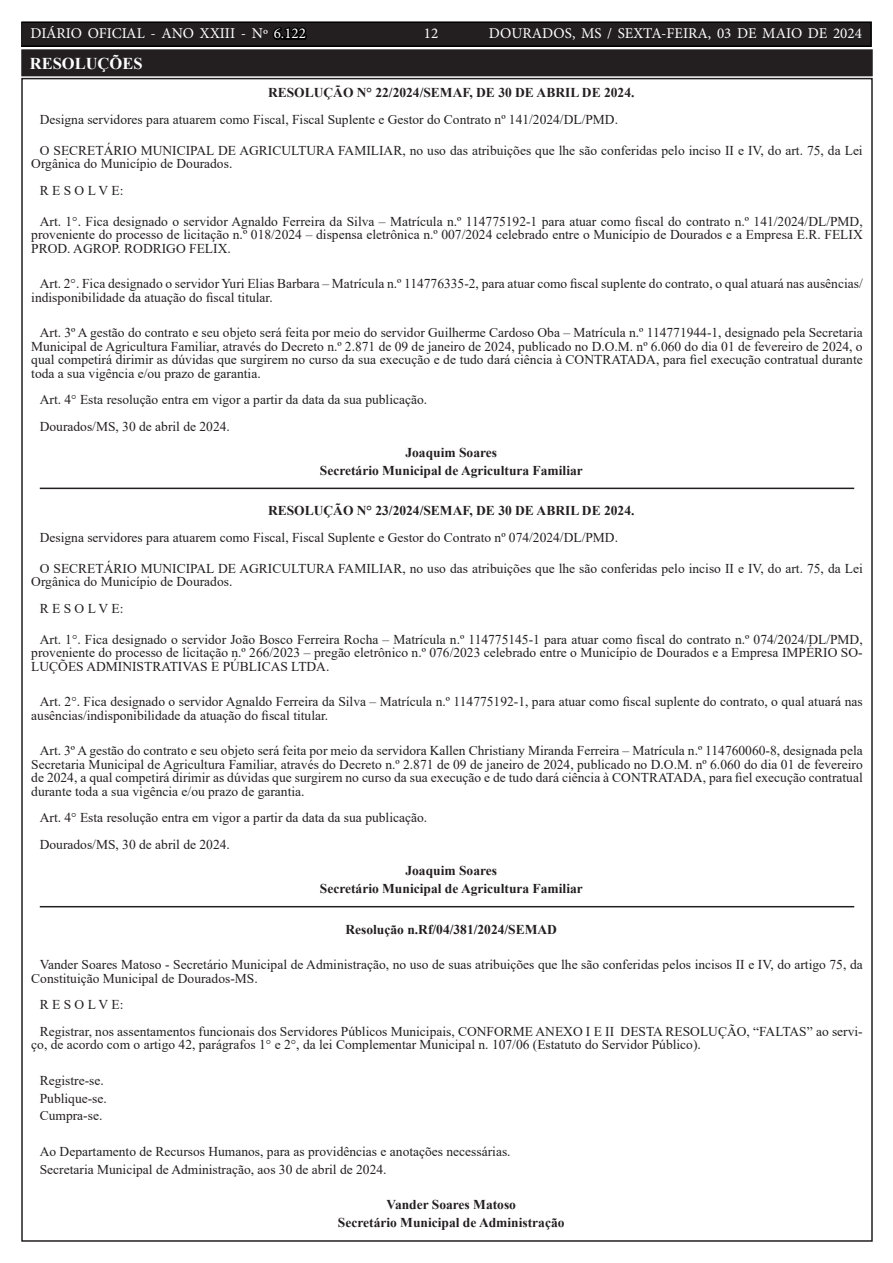
<style>
.page{position:relative;width:893px;height:1263px;background:#fff}
.page>*{position:absolute;margin:0;border:0;box-sizing:border-box;transform-origin:0 0}
.TEXTO{font:700 16.5px "Times New Roman";color:#fff}
.t1{font:15px "Minion Pro";color:#fff}
.TEXTO-2{font:13.5px/13.5px "Times New Roman";color:#231f20}
.TEXTO-3{font:700 13.5px "Times New Roman";color:#231f20}
.s1{color:#000}
</style>
<div class="page">
<div style="left:21px;top:22px;width:850px;height:24px;background:#231f20"></div>
<div style="left:21px;top:21px;width:851px;height:26px;border:2px solid #000"></div>
<hr style="left:40px;top:488px;width:814px;height:1px;background:#231f20">
<hr style="left:40px;top:906px;width:814px;height:1px;background:#231f20">
<div style="left:23px;top:51px;width:848px;height:23px;background:#231f20"></div>
<div style="left:21px;top:49px;width:852px;height:27px;border:4px solid #231f20"></div>
<p class="t1" style="left:31px;top:24px;width:277px">DIÁRIO OFICIAL - ANO XXIII - Nº <span class="s1">6.122</span></p>
<p class="t1" style="left:424px;top:24px;width:16px">12</p>
<p class="t1" style="left:489px;top:24px;width:374px">DOURADOS, MS / SEXTA-FEIRA, 03 DE MAIO DE 2024</p>
<p class="TEXTO" style="left:30px;top:52px;width:114px">RESOLUÇÕES</p>
<p class="TEXTO-3" style="left:268px;top:83px;width:368px">RESOLUÇÃO N° 22/2024/SEMAF, DE 30 DE ABRIL DE 2024.</p>
<p class="TEXTO-2" style="left:40px;top:112px;width:580px">Designa servidores para atuarem como Fiscal, Fiscal Suplente e Gestor do Contrato nº 141/2024/DL/PMD.</p>
<p class="TEXTO-2" style="left:31px;top:143px;width:833px;text-indent:9px">O SECRETÁRIO MUNICIPAL DE AGRICULTURA FAMILIAR, no uso das atribuições que lhe são conferidas pelo inciso II e IV, do art. 75, da Lei<br>Orgânica do Município de Dourados.</p>
<p class="TEXTO-2" style="left:40px;top:183px;width:85px">R E S O L V E:</p>
<p class="TEXTO-2" style="left:31px;top:214px;width:833px;text-align:justify;text-indent:9px">Art. 1°. Fica designado o servidor Agnaldo Ferreira da Silva – Matrícula n.º 114775192-1 para atuar como fiscal do contrato n.º 141/2024/DL/PMD, proveniente do processo de licitação n.º 018/2024 – dispensa eletrônica n.º 007/2024 celebrado entre o Município de Dourados e a Empresa E.R. FELIX PROD. AGROP. RODRIGO FELIX.</p>
<p class="TEXTO-2" style="left:31px;top:276px;width:833px;text-indent:9px">Art. 2°. Fica designado o servidor Yuri Elias Barbara – Matrícula n.º 114776335-2, para atuar como fiscal suplente do contrato, o qual atuará nas ausências/ indisponibilidade da atuação do fiscal titular.</p>
<p class="TEXTO-2" style="left:31px;top:325px;width:833px;text-align:justify;text-indent:9px">Art. 3º A gestão do contrato e seu objeto será feita por meio do servidor Guilherme Cardoso Oba – Matrícula n.º 114771944-1, designado pela Secretaria Municipal de Agricultura Familiar, através do Decreto n.º 2.871 de 09 de janeiro de 2024, publicado no D.O.M. nº 6.060 do dia 01 de fevereiro de 2024, o qual competirá dirimir as dúvidas que surgirem no curso da sua execução e de tudo dará ciência à CONTRATADA, para fiel execução contratual durante toda a sua vigência e/ou prazo de garantia.</p>
<p class="TEXTO-2" style="left:40px;top:392px;width:389px">Art. 4° Esta resolução entra em vigor a partir da data da sua publicação.</p>
<p class="TEXTO-2" style="left:40px;top:419px;width:192px">Dourados/MS, 30 de abril de 2024.</p>
<p class="TEXTO-3" style="left:405px;top:443px;width:93px">Joaquim Soares</p>
<p class="TEXTO-3" style="left:320px;top:461px;width:264px">Secretário Municipal de Agricultura Familiar</p>
<p class="TEXTO-3" style="left:268px;top:501px;width:368px">RESOLUÇÃO N° 23/2024/SEMAF, DE 30 DE ABRIL DE 2024.</p>
<p class="TEXTO-2" style="left:40px;top:530px;width:580px">Designa servidores para atuarem como Fiscal, Fiscal Suplente e Gestor do Contrato nº 074/2024/DL/PMD.</p>
<p class="TEXTO-2" style="left:31px;top:561px;width:833px;text-indent:9px">O SECRETÁRIO MUNICIPAL DE AGRICULTURA FAMILIAR, no uso das atribuições que lhe são conferidas pelo inciso II e IV, do art. 75, da Lei<br>Orgânica do Município de Dourados.</p>
<p class="TEXTO-2" style="left:40px;top:601px;width:85px">R E S O L V E:</p>
<p class="TEXTO-2" style="left:31px;top:632px;width:833px;text-align:justify;text-indent:9px">Art. 1°. Fica designado o servidor João Bosco Ferreira Rocha – Matrícula n.º 114775145-1 para atuar como fiscal do contrato n.º 074/2024/DL/PMD, proveniente do processo de licitação n.º 266/2023 – pregão eletrônico n.º 076/2023 celebrado entre o Município de Dourados e a Empresa IMPÉRIO SO-LUÇÕES ADMINISTRATIVAS E PÚBLICAS LTDA.</p>
<p class="TEXTO-2" style="left:31px;top:695px;width:833px;text-indent:9px">Art. 2°. Fica designado o servidor Agnaldo Ferreira da Silva – Matrícula n.º 114775192-1, para atuar como fiscal suplente do contrato, o qual atuará nas ausências/indisponibilidade da atuação do fiscal titular.</p>
<p class="TEXTO-2" style="left:31px;top:744px;width:833px;text-align:justify;text-indent:9px">Art. 3º A gestão do contrato e seu objeto será feita por meio da servidora Kallen Christiany Miranda Ferreira – Matrícula n.º 114760060-8, designada pela Secretaria Municipal de Agricultura Familiar, através do Decreto n.º 2.871 de 09 de janeiro de 2024, publicado no D.O.M. nº 6.060 do dia 01 de fevereiro de 2024, a qual competirá dirimir as dúvidas que surgirem no curso da sua execução e de tudo dará ciência à CONTRATADA, para fiel execução contratual durante toda a sua vigência e/ou prazo de garantia.</p>
<p class="TEXTO-2" style="left:40px;top:811px;width:389px">Art. 4° Esta resolução entra em vigor a partir da data da sua publicação.</p>
<p class="TEXTO-2" style="left:40px;top:837px;width:192px">Dourados/MS, 30 de abril de 2024.</p>
<p class="TEXTO-3" style="left:405px;top:861px;width:93px">Joaquim Soares</p>
<p class="TEXTO-3" style="left:320px;top:879px;width:264px">Secretário Municipal de Agricultura Familiar</p>
<p class="TEXTO-3" style="left:345px;top:919px;width:213px">Resolução n.Rf/04/381/2024/SEMAD</p>
<p class="TEXTO-2" style="left:31px;top:957px;width:833px;text-indent:9px">Vander Soares Matoso - Secretário Municipal de Administração, no uso de suas atribuições que lhe são conferidas pelos incisos II e IV, do artigo 75, da<br>Constituição Municipal de Dourados-MS.</p>
<p class="TEXTO-2" style="left:40px;top:997px;width:85px">R E S O L V E:</p>
<p class="TEXTO-2" style="left:31px;top:1024px;width:833px;text-indent:9px">Registrar, nos assentamentos funcionais dos Servidores Públicos Municipais, CONFORME ANEXO I E II DESTA RESOLUÇÃO, “FALTAS” ao servi&shy;ço, de acordo com o artigo 42, parágrafos 1° e 2°, da lei Complementar Municipal n. 107/06 (Estatuto do Servidor Público).</p>
<p class="TEXTO-2" style="left:40px;top:1073px;width:66px">Registre-se.</p>
<p class="TEXTO-2" style="left:40px;top:1091px;width:69px">Publique-se.</p>
<p class="TEXTO-2" style="left:40px;top:1108px;width:64px">Cumpra-se.</p>
<p class="TEXTO-2" style="left:40px;top:1144px;width:472px">Ao Departamento de Recursos Humanos, para as providências e anotações necessárias.</p>
<p class="TEXTO-2" style="left:40px;top:1162px;width:348px">Secretaria Municipal de Administração, aos 30 de abril de 2024.</p>
<p class="TEXTO-3" style="left:386px;top:1195px;width:131px">Vander Soares Matoso</p>
<p class="TEXTO-3" style="left:338px;top:1212px;width:228px">Secretário Municipal de Administração</p>
</div>
